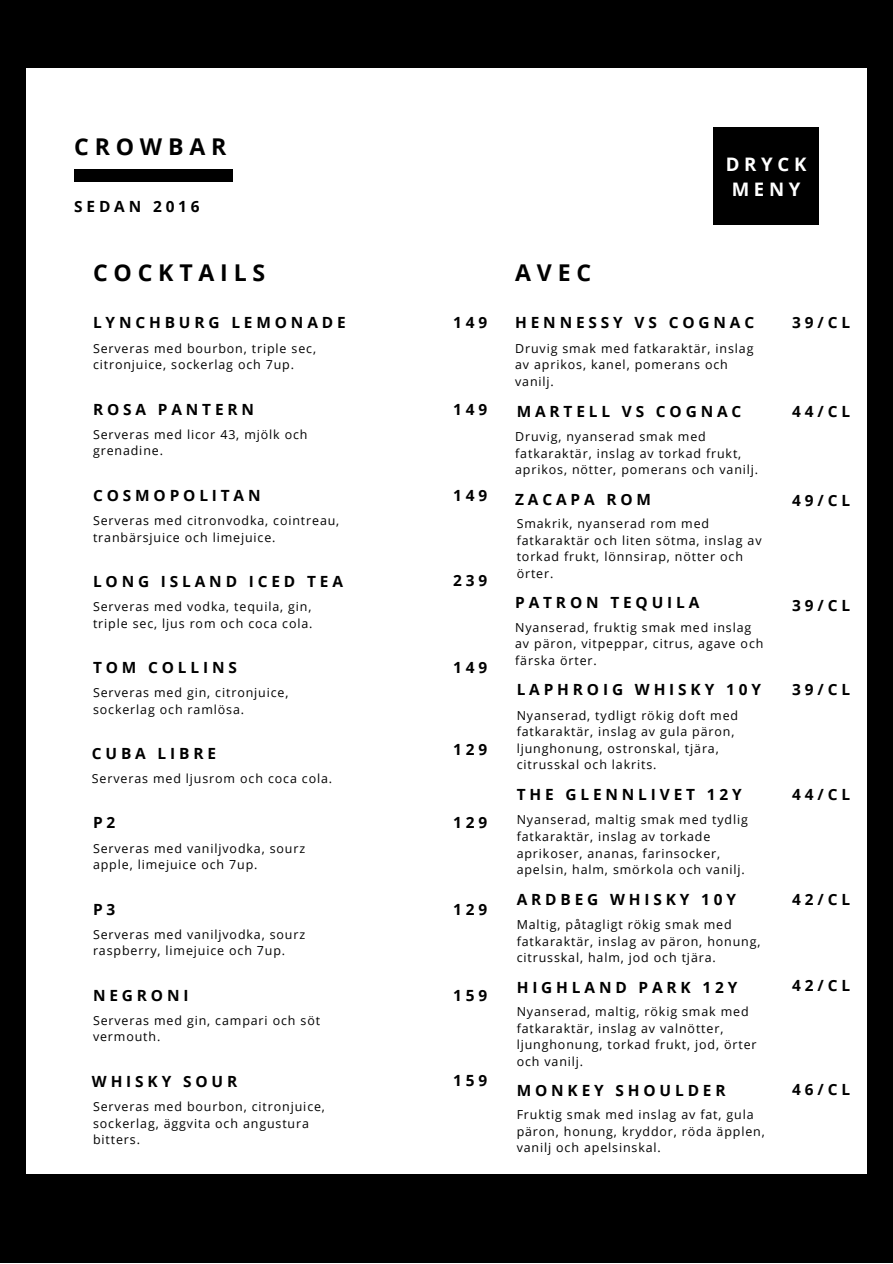
<style>
.page{position:relative;width:893px;height:1264px;background:#fff}
.page>*{position:absolute;margin:0;border:0;box-sizing:border-box;transform-origin:0 0}
.t1{font:700 23.1px "Open Sans";letter-spacing:.25em;color:#000}
.t2{font:700 18.6px/25.8px "Open Sans";letter-spacing:.25em;color:#fff;text-align:center}
.t3{font:700 15.45px "Open Sans";letter-spacing:.25em;color:#000}
.t4{font:12.45px/16.6px "Open Sans";letter-spacing:.07em;color:#000}
</style>
<div class="page">
<div style="left:0;top:0;width:892px;height:1262px;background:#000"></div>
<div style="left:26px;top:68px;width:840px;height:1105px;background:#fff"></div>
<div style="left:713px;top:127px;width:105px;height:98px;background:#000"></div>
<div style="left:74px;top:170px;width:159px;height:12px;background:#000"></div>
<h1 class="t1" style="left:74px;top:130px;width:154px">CROWBAR</h1>
<p class="t3" style="left:74px;top:195px;width:127px">SEDAN 2016</p>
<h1 class="t1" style="left:93px;top:256px;width:174px">COCKTAILS</h1>
<h1 class="t1" style="left:515px;top:256px;width:77px">AVEC</h1>
<h2 class="t2" style="left:725px;top:150px;width:82px">DRYCK<br>MENY</h2>
<p class="t3" style="left:93px;top:312px;width:254px">LYNCHBURG LEMONADE</p>
<p class="t3" style="left:453px;top:312px;width:36px">149</p>
<p class="t3" style="left:515px;top:312px;width:240px">HENNESSY VS COGNAC</p>
<p class="t3" style="left:792px;top:312px;width:59px">39/CL</p>
<p class="t4" style="left:93px;top:339px;width:224px">Serveras med bourbon, triple sec, citronjuice, sockerlag och 7up.</p>
<p class="t3" style="left:93px;top:398px;width:162px">ROSA PANTERN</p>
<p class="t4" style="left:93px;top:425px;width:216px">Serveras med licor 43, mjölk och grenadine.</p>
<p class="t3" style="left:93px;top:484px;width:169px">COSMOPOLITAN</p>
<p class="t4" style="left:93px;top:512px;width:248px">Serveras med citronvodka, cointreau, tranbärsjuice och limejuice.</p>
<p class="t3" style="left:93px;top:570px;width:251px">LONG ISLAND ICED TEA</p>
<p class="t4" style="left:93px;top:598px;width:221px">Serveras med vodka, tequila, gin, triple sec, ljus rom och coca cola.</p>
<p class="t3" style="left:93px;top:656px;width:145px">TOM COLLINS</p>
<p class="t4" style="left:93px;top:684px;width:197px">Serveras med gin, citronjuice, sockerlag och ramlösa.</p>
<p class="t3" style="left:92px;top:742px;width:126px">CUBA LIBRE</p>
<p class="t4" style="left:92px;top:770px;width:242px">Serveras med ljusrom och coca cola.</p>
<p class="t3" style="left:93px;top:812px;width:24px">P 2</p>
<p class="t4" style="left:93px;top:839px;width:214px">Serveras med vaniljvodka, sourz apple, limejuice och 7up.</p>
<p class="t3" style="left:93px;top:898px;width:24px">P 3</p>
<p class="t4" style="left:93px;top:925px;width:214px">Serveras med vaniljvodka, sourz raspberry, limejuice och 7up.</p>
<p class="t3" style="left:93px;top:984px;width:97px">NEGRONI</p>
<p class="t4" style="left:93px;top:1011px;width:228px">Serveras med gin, campari och söt vermouth.</p>
<p class="t3" style="left:92px;top:1070px;width:147px">WHISKY SOUR</p>
<p class="t4" style="left:93px;top:1097px;width:233px">Serveras med bourbon, citronjuice, sockerlag, äggvita och angustura bitters.</p>
<p class="t3" style="left:453px;top:398px;width:36px">149</p>
<p class="t3" style="left:453px;top:484px;width:36px">149</p>
<p class="t3" style="left:453px;top:569px;width:36px">239</p>
<p class="t3" style="left:453px;top:656px;width:36px">149</p>
<p class="t3" style="left:453px;top:738px;width:36px">129</p>
<p class="t3" style="left:453px;top:812px;width:36px">129</p>
<p class="t3" style="left:453px;top:898px;width:36px">129</p>
<p class="t3" style="left:453px;top:984px;width:36px">159</p>
<p class="t3" style="left:453px;top:1069px;width:36px">159</p>
<p class="t4" style="left:515px;top:339px;width:240px">Druvig smak med fatkaraktär, inslag av aprikos, kanel, pomerans och vanilj.</p>
<p class="t3" style="left:516px;top:400px;width:226px">MARTELL VS COGNAC</p>
<p class="t4" style="left:515px;top:428px;width:244px">Druvig, nyanserad smak med fatkaraktär, inslag av torkad frukt, aprikos, nötter, pomerans och vanilj.</p>
<p class="t3" style="left:515px;top:488px;width:137px">ZACAPA ROM</p>
<p class="t4" style="left:516px;top:515px;width:246px">Smakrik, nyanserad rom med fatkaraktär och liten sötma, inslag av torkad frukt, lönnsirap, nötter och örter.</p>
<p class="t3" style="left:515px;top:592px;width:186px">PATRON TEQUILA</p>
<p class="t4" style="left:515px;top:618px;width:250px">Nyanserad, fruktig smak med inslag av päron, vitpeppar, citrus, agave och färska örter.</p>
<p class="t3" style="left:516px;top:679px;width:246px">LAPHROIG WHISKY 10Y</p>
<p class="t4" style="left:516px;top:706px;width:223px">Nyanserad, tydligt rökig doft med fatkaraktär, inslag av gula päron, ljunghonung, ostronskal, tjära, citrusskal och lakrits.</p>
<p class="t3" style="left:516px;top:783px;width:226px">THE GLENNLIVET 12Y</p>
<p class="t4" style="left:516px;top:811px;width:233px">Nyanserad, maltig smak med tydlig fatkaraktär, inslag av torkade aprikoser, ananas, farinsocker, apelsin, halm, smörkola och vanilj.</p>
<p class="t3" style="left:516px;top:888px;width:221px">ARDBEG WHISKY 10Y</p>
<p class="t4" style="left:516px;top:915px;width:245px">Maltig, påtagligt rökig smak med fatkaraktär, inslag av päron, honung, citrusskal, halm, jod och tjära.</p>
<p class="t3" style="left:516px;top:976px;width:222px">HIGHLAND PARK 12Y</p>
<p class="t4" style="left:516px;top:1002px;width:241px">Nyanserad, maltig, rökig smak med fatkaraktär, inslag av valnötter, ljunghonung, torkad frukt, jod, örter och vanilj.</p>
<p class="t3" style="left:516px;top:1079px;width:210px">MONKEY SHOULDER</p>
<p class="t4" style="left:516px;top:1105px;width:250px">Fruktig smak med inslag av fat, gula päron, honung, kryddor, röda äpplen, vanilj och apelsinskal.</p>
<p class="t3" style="left:792px;top:400px;width:59px">44/CL</p>
<p class="t3" style="left:792px;top:489px;width:59px">49/CL</p>
<p class="t3" style="left:792px;top:594px;width:59px">39/CL</p>
<p class="t3" style="left:792px;top:678px;width:59px">39/CL</p>
<p class="t3" style="left:792px;top:783px;width:59px">44/CL</p>
<p class="t3" style="left:792px;top:888px;width:59px">42/CL</p>
<p class="t3" style="left:792px;top:974px;width:59px">42/CL</p>
<p class="t3" style="left:792px;top:1078px;width:59px">46/CL</p>
</div>
